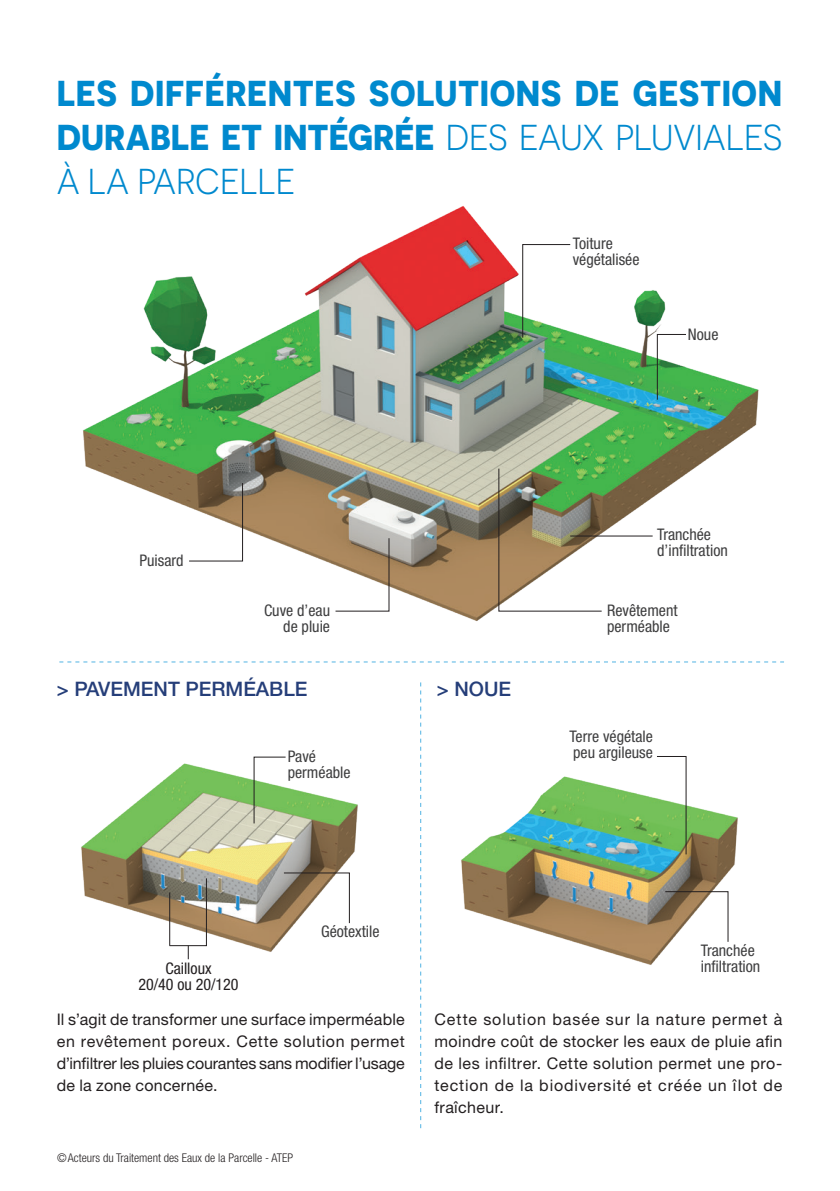
<style>
.page{position:relative;width:840px;height:1191px;background:#fff}
.page>*{position:absolute;margin:0;border:0;box-sizing:border-box;transform-origin:0 0}
.t1{font:700 36px/44px "Novecentosans";letter-spacing:.015em;color:#0089ce;text-align:justify}
.t2{font:500 20px "Helvetica Neue LT Pro";color:#253e79}
.t3{font:16px/22px "Helvetica Neue LT Pro";letter-spacing:.02em;color:#231f20;text-align:justify}
.t4{font:condensed 16px/16px "Helvetica Neue LT Pro";color:#3e3e3f}
.t5{font:condensed 16px/16px "Helvetica Neue LT Pro";color:#231f20;text-align:center}
.t6{font:300 condensed 12px "Helvetica Neue LT Pro";color:#231f20}
.s1{font-weight:400}
</style>
<div class="page">
<img style="left:83px;top:206px;width:676px;height:415px">
<svg style="left:420px;top:682px;width:1px;height:446px"></svg>
<svg style="left:59px;top:661px;width:724px;height:1px"></svg>
<img style="left:81px;top:763px;width:277px;height:197px">
<svg style="left:253px;top:756px;width:33px;height:68px"></svg>
<svg style="left:283px;top:872px;width:67px;height:51px"></svg>
<svg style="left:169px;top:878px;width:38px;height:81px"></svg>
<img style="left:461px;top:756px;width:277px;height:209px">
<svg style="left:664px;top:891px;width:64px;height:51px"></svg>
<svg style="left:656px;top:756px;width:30px;height:99px"></svg>
<svg style="left:522px;top:244px;width:48px;height:94px"></svg>
<svg style="left:498px;top:468px;width:103px;height:143px"></svg>
<svg style="left:335px;top:538px;width:54px;height:73px"></svg>
<svg style="left:188px;top:482px;width:55px;height:79px"></svg>
<svg style="left:656px;top:334px;width:30px;height:66px"></svg>
<hr style="left:570px;top:535px;width:82px;height:1px;background:#231f20">
<h1 class="t1" style="left:57px;top:71px;width:726px">LES DIFFÉRENTES SOLUTIONS DE GESTION DURABLE ET INTÉGRÉE <span class="s1">DES EAUX PLUVIALES À LA PARCELLE</span></h1>
<p class="t4" style="left:572px;top:235px;width:68px">Toiture végétalisée</p>
<p class="t4" style="left:687px;top:326px;width:32px">Noue</p>
<p class="t4" style="left:139px;top:552px;width:46px">Puisard</p>
<p class="t4" style="left:264px;top:602px;width:68px;text-align:right">Cuve d’eau de pluie</p>
<p class="t2" style="left:57px;top:677px;width:252px">&gt; PAVEMENT PERMÉABLE</p>
<p class="t4" style="left:287px;top:748px;width:64px">Pavé perméable</p>
<p class="t5" style="left:138px;top:959px;width:102px">Cailloux<br>20/40 ou 20/120</p>
<p class="t4" style="left:321px;top:923px;width:60px">Géotextile</p>
<p class="t2" style="left:436px;top:677px;width:76px">&gt; NOUE</p>
<p class="t4" style="left:656px;top:526px;width:72px">Tranchée d’infiltration</p>
<p class="t4" style="left:606px;top:602px;width:72px">Revêtement perméable</p>
<p class="t4" style="left:569px;top:728px;width:85px">Terre végétale peu argileuse</p>
<p class="t4" style="left:700px;top:941px;width:61px">Tranchée infiltration</p>
<p class="t3" style="left:57px;top:1008px;width:349px">Il s’agit de transformer une surface imperméable en revêtement poreux. Cette solution permet d’infiltrer les pluies courantes sans modifier l’usage de la zone concernée.</p>
<p class="t3" style="left:434px;top:1008px;width:349px">Cette solution basée sur la nature permet à moindre coût de stocker les eaux de pluie afin de les infiltrer. Cette solution permet une pro&shy;tection de la biodiversité et créée un îlot de fraîcheur.</p>
<p class="t6" style="left:57px;top:1150px;width:237px">©Acteurs du Traitement des Eaux de la Parcelle - ATEP</p>
</div>
